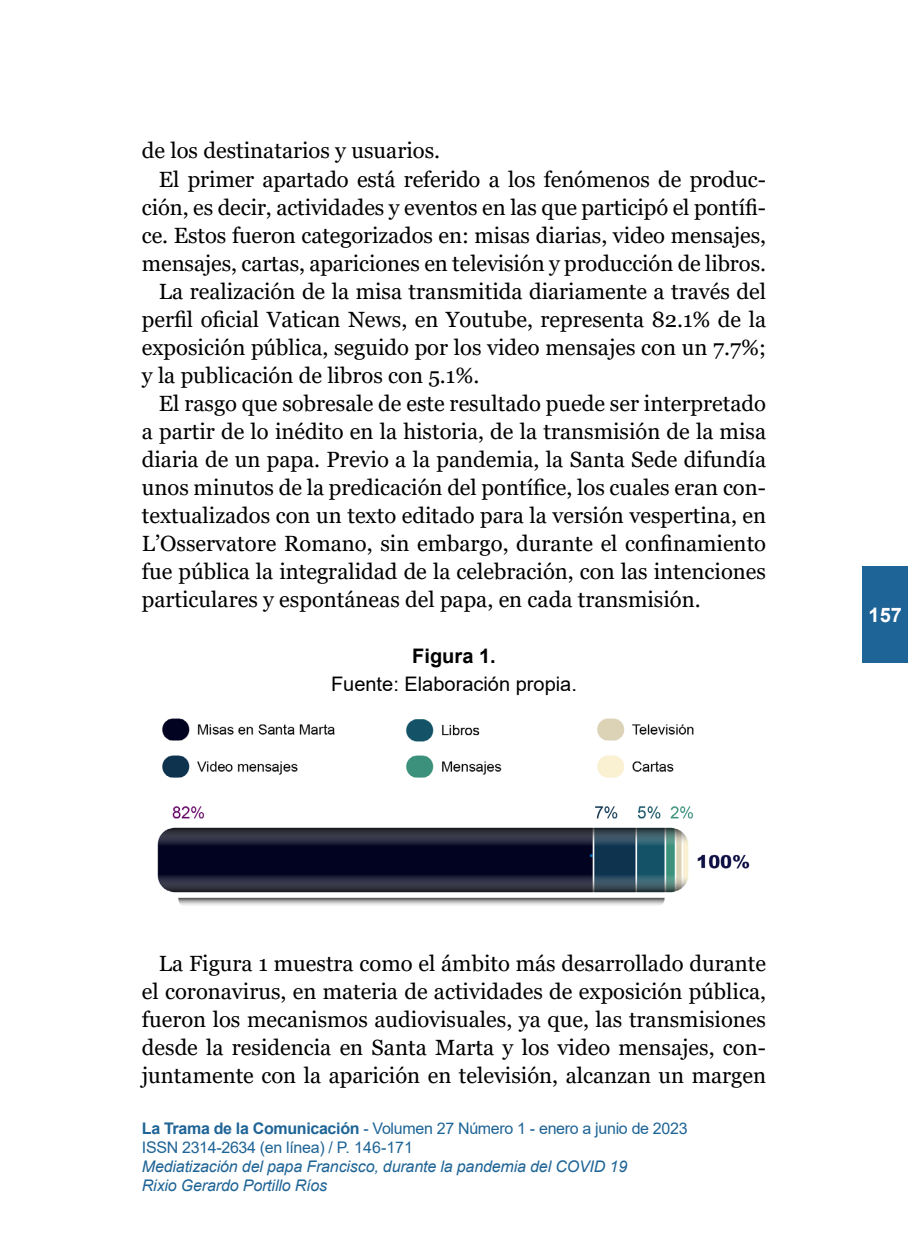
<style>
.page{position:relative;width:908px;height:1248px;background:#fff}
.page>*{position:absolute;margin:0;border:0;box-sizing:border-box;transform-origin:0 0}
.t1{font:22px/28px "Georgia";color:#000;text-align:justify}
.t2{font:20px "Arial";color:#000}
.t3{font:700 20px "Arial";color:#000}
.t4{font:700 20px "Arial";color:#fff}
.t5{font:16px/19.2px "Arial";letter-spacing:-.02em;color:#1e6496}
.t6{font:italic 16px/19.2px "Arial";letter-spacing:-.01em;color:#1e6496}
.s1{font-weight:700}
</style>
<div class="page">
<div style="left:862px;top:566px;width:45px;height:96px;background:#1e6496"></div>
<img style="left:157px;top:718px;width:593px;height:187px">
<p class="t1" style="left:142px;top:137px;width:299px">de los destinatarios y usuarios.</p>
<p class="t1" style="left:159px;top:165px;width:608px">El primer apartado está referido a los fenómenos de produc-</p>
<p class="t1" style="left:142px;top:193px;width:625px">ción, es decir, actividades y eventos en las que participó el pontífi-</p>
<p class="t1" style="left:142px;top:221px;width:625px">ce. Estos fueron categorizados en: misas diarias, video mensajes,</p>
<p class="t1" style="left:142px;top:249px;width:625px">mensajes, cartas, apariciones en televisión y producción de libros.</p>
<p class="t1" style="left:159px;top:277px;width:608px">La realización de la misa transmitida diariamente a través del</p>
<p class="t1" style="left:142px;top:305px;width:625px">perfil oficial Vatican News, en Youtube, representa 82.1% de la</p>
<p class="t1" style="left:142px;top:333px;width:625px">exposición pública, seguido por los video mensajes con un 7.7%;</p>
<p class="t1" style="left:142px;top:361px;width:339px">y la publicación de libros con 5.1%.</p>
<p class="t1" style="left:159px;top:389px;width:608px">El rasgo que sobresale de este resultado puede ser interpretado</p>
<p class="t1" style="left:142px;top:417px;width:625px">a partir de lo inédito en la historia, de la transmisión de la misa</p>
<p class="t1" style="left:142px;top:445px;width:625px">diaria de un papa. Previo a la pandemia, la Santa Sede difundía</p>
<p class="t1" style="left:142px;top:473px;width:625px">unos minutos de la predicación del pontífice, los cuales eran con-</p>
<p class="t1" style="left:142px;top:501px;width:625px">textualizados con un texto editado para la versión vespertina, en</p>
<p class="t1" style="left:142px;top:529px;width:625px">L’Osservatore Romano, sin embargo, durante el confinamiento</p>
<p class="t1" style="left:142px;top:557px;width:625px">fue pública la integralidad de la celebración, con las intenciones</p>
<p class="t1" style="left:142px;top:585px;width:560px">particulares y espontáneas del papa, en cada transmisión.</p>
<p class="t3" style="left:412px;top:641px;width:85px">Figura 1.</p>
<p class="t2" style="left:331px;top:670px;width:247px">Fuente: Elaboración propia.</p>
<p class="t1" style="left:142px;top:949px;width:625px;text-indent:17px">La Figura 1 muestra como el ámbito más desarrollado durante el coronavirus, en materia de actividades de exposición pública, fueron los mecanismos audiovisuales, ya que, las transmisiones desde la residencia en Santa Marta y los video mensajes, con&shy;juntamente con la aparición en televisión, alcanzan un margen</p>
<p class="t5" style="left:142px;top:1118px;width:547px"><span class="s1">La Trama de la Comunicación</span> - Volumen 27 Número 1 - enero a junio de 2023<br>ISSN 2314-2634 (en línea) / P. 146-171</p>
<p class="t6" style="left:142px;top:1156px;width:486px">Mediatización del papa Francisco, durante la pandemia del COVID 19<br>Rixio Gerardo Portillo Ríos</p>
<p class="t4" style="left:868px;top:601px;width:35px">157</p>
</div>
